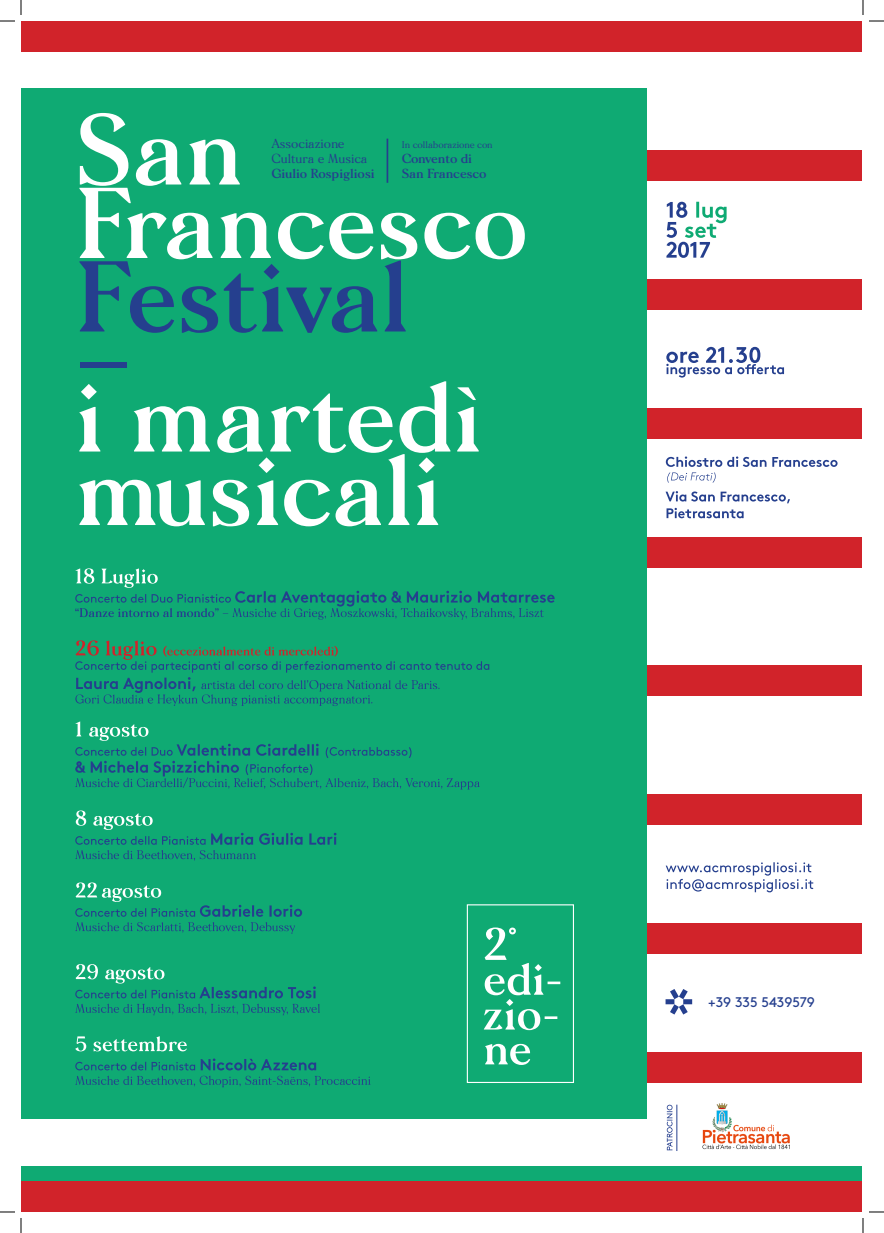
<style>
.page{position:relative;width:884px;height:1233px;background:#fff}
.page>*{position:absolute;margin:0;border:0;box-sizing:border-box;transform-origin:0 0}
.t1{font:14px "Brown";letter-spacing:-.005em;color:#253f8e}
.t2{font:700 12.5px "Morion";color:#253f8e}
.t3{font:12.5px "Morion";color:#253f8e}
.t4{font:700 12.5px "Morion";letter-spacing:-.02em;color:#253f8e}
.t5{font:9.3px "Morion";color:#253f8e}
</style>
<div class="page">
<div style="left:22px;top:1166px;width:840px;height:30px;background:#0faa73"></div>
<div style="left:22px;top:924px;width:840px;height:30px;background:#d1232a"></div>
<div style="left:22px;top:795px;width:840px;height:30px;background:#d1232a"></div>
<div style="left:22px;top:21px;width:840px;height:30px;background:#d1232a"></div>
<div style="left:22px;top:150px;width:840px;height:30px;background:#d1232a"></div>
<div style="left:22px;top:279px;width:840px;height:30px;background:#d1232a"></div>
<div style="left:22px;top:408px;width:840px;height:30px;background:#d1232a"></div>
<div style="left:22px;top:537px;width:840px;height:30px;background:#d1232a"></div>
<div style="left:22px;top:666px;width:840px;height:30px;background:#d1232a"></div>
<div style="left:22px;top:1052px;width:840px;height:31px;background:#d1232a"></div>
<div style="left:21px;top:88px;width:625px;height:1030px;background:#0faa73"></div>
<div style="left:22px;top:1181px;width:840px;height:31px;background:#d1232a"></div>
<svg style="left:665px;top:491px;width:125px;height:27px"></svg>
<svg style="left:666px;top:456px;width:171px;height:27px"></svg>
<svg style="left:666px;top:862px;width:147px;height:30px"></svg>
<svg style="left:79px;top:381px;width:400px;height:145px"></svg>
<div style="left:81px;top:363px;width:46px;height:5px;background:#253f8e"></div>
<svg style="left:79px;top:113px;width:446px;height:220px"></svg>
<hr style="left:387px;top:139px;width:1px;height:44px;background:#253f8e">
<svg style="left:485px;top:1043px;width:45px;height:22px"></svg>
<svg style="left:484px;top:927px;width:76px;height:103px"></svg>
<div style="left:467px;top:904px;width:107px;height:179px;border:1px solid #fff"></div>
<svg style="left:666px;top:202px;width:61px;height:56px"></svg>
<svg style="left:665px;top:989px;width:27px;height:25px"></svg>
<svg style="left:666px;top:347px;width:118px;height:30px"></svg>
<img style="left:702px;top:1103px;width:88px;height:47px">
<svg style="left:667px;top:1104px;width:5px;height:46px"></svg>
<hr style="left:676px;top:1104px;width:1px;height:47px;background:#253f8e">
<svg style="left:75px;top:1058px;width:295px;height:29px"></svg>
<svg style="left:75px;top:1036px;width:112px;height:15px"></svg>
<svg style="left:75px;top:964px;width:245px;height:51px"></svg>
<svg style="left:75px;top:882px;width:227px;height:51px"></svg>
<svg style="left:75px;top:810px;width:261px;height:51px"></svg>
<svg style="left:75px;top:721px;width:405px;height:68px"></svg>
<svg style="left:75px;top:640px;width:414px;height:66px"></svg>
<svg style="left:75px;top:568px;width:480px;height:51px"></svg>
<svg style="left:0;top:1211px;width:15px;height:1px"></svg>
<svg style="left:869px;top:1211px;width:15px;height:1px"></svg>
<svg style="left:0;top:0;width:22px;height:22px"></svg>
<svg style="left:20px;top:1218px;width:2px;height:15px"></svg>
<svg style="left:862px;top:0;width:22px;height:22px"></svg>
<svg style="left:862px;top:1218px;width:2px;height:15px"></svg>
<p class="t3" style="left:271px;top:133px;width:75px">Associazione</p>
<p class="t3" style="left:271px;top:148px;width:97px">Cultura e Musica</p>
<p class="t2" style="left:271px;top:163px;width:105px">Giulio Rospigliosi</p>
<p class="t5" style="left:402px;top:137px;width:92px">In collaborazione con</p>
<p class="t4" style="left:402px;top:148px;width:72px">Convento di</p>
<p class="t2" style="left:402px;top:163px;width:86px">San Francesco</p>
<p class="t1" style="left:708px;top:991px;width:109px">+39 335 5439579</p>
</div>
